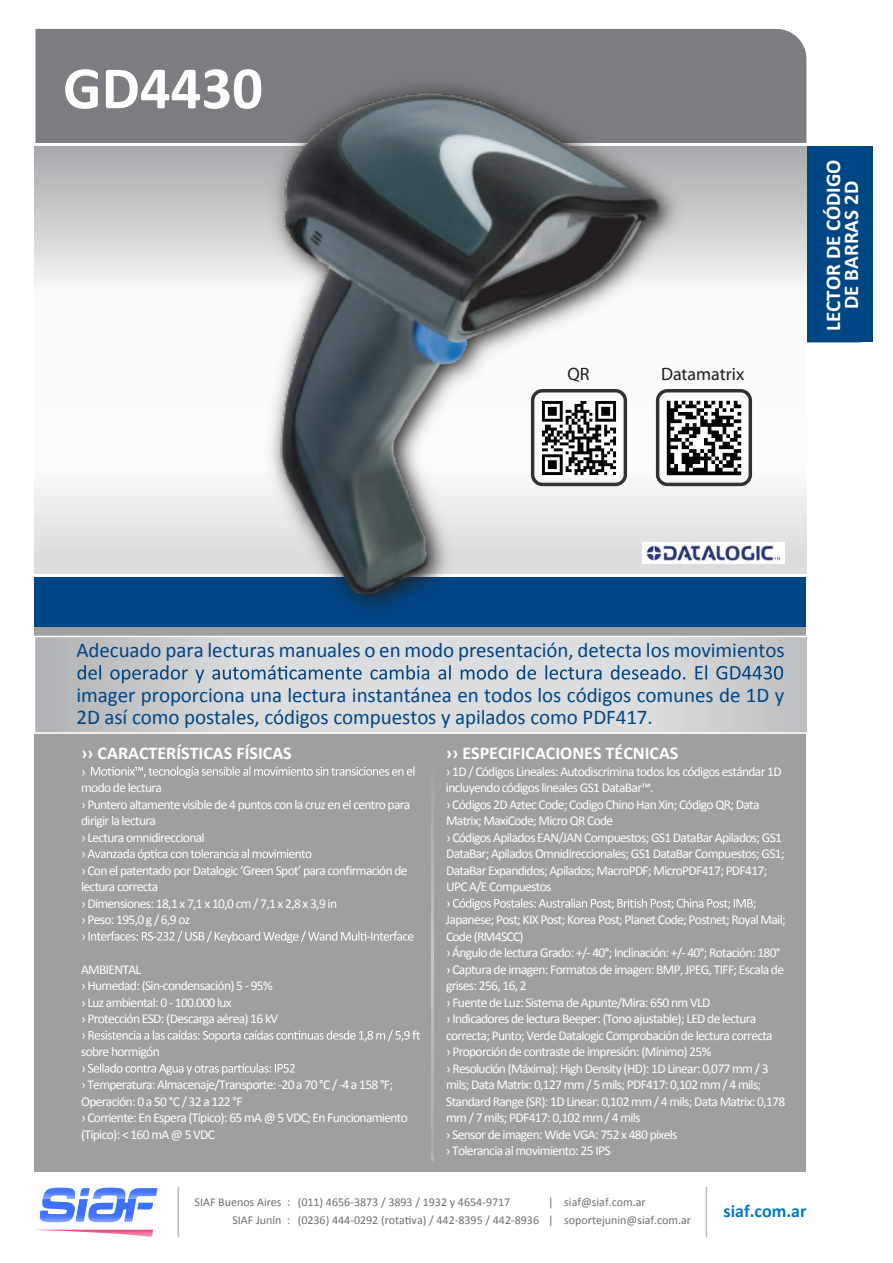
<style>
.page{position:relative;width:893px;height:1263px;background:#fff}
.page>*{position:absolute;margin:0;border:0;box-sizing:border-box;transform-origin:0 0}
.t1{font:700 60.6px "Calibri";color:#fff}
.t2{font:21px/45px "Calibri";letter-spacing:-.005em;color:#004684}
.t3{font:700 21px/18px "Calibri";color:#fff;text-align:center}
.t4{font:700 18px "Calibri";color:#fff}
.t5{font:18px "Myriad Pro";color:#201d1e}
.t6{font:700 18px "Calibri";color:#007ac2}
.t7{font:13.5px/16.5px "Calibri";letter-spacing:-.05em;color:#fff}
.t8{font:12px/18px "Calibri";color:#6e6f71}
</style>
<div class="page">
<div style="left:34px;top:577px;width:772px;height:595px;background:#9d9fa1"></div>
<svg style="left:37px;top:639px;width:769px;height:92px;background:#d2d3d4"></svg>
<div style="left:34px;top:636px;width:775px;height:98px;border:2px solid #fff"></div>
<div style="left:35px;top:29px;width:771px;height:114px;background:#7c7d81"></div>
<div style="left:807px;top:146px;width:65px;height:196px;background:#004684"></div>
<svg style="left:34px;top:146px;width:772px;height:428px"></svg>
<div style="left:34px;top:577px;width:772px;height:50px;background:#004684"></div>
<hr style="left:177px;top:1187px;width:2px;height:49px;background:#bcbdbf">
<hr style="left:705px;top:1187px;width:2px;height:49px;background:#bcbdbf">
<svg style="left:77px;top:665px;width:706px;height:18px;background:#a9b8c6"></svg>
<svg style="left:91px;top:766px;width:323px;height:12px"></svg>
<svg style="left:88px;top:849px;width:223px;height:11px"></svg>
<svg style="left:82px;top:931px;width:331px;height:12px"></svg>
<svg style="left:82px;top:1030px;width:338px;height:12px"></svg>
<svg style="left:82px;top:1063px;width:213px;height:12px"></svg>
<svg style="left:447px;top:898px;width:308px;height:12px"></svg>
<svg style="left:432px;top:810px;width:1px;height:350px"></svg>
<img style="left:682px;top:542px;width:102px;height:22px">
<img style="left:682px;top:398px;width:61px;height:79px">
<div style="left:656px;top:389px;width:96px;height:97px;border:3px solid #313032;border-radius:10px"></div>
<img style="left:259px;top:66px;width:423px;height:542px">
<svg style="left:42px;top:1230px;width:111px;height:7px"></svg>
<svg style="left:40px;top:1188px;width:118px;height:34px"></svg>
<h1 class="t1" style="left:63px;top:49px;width:201px">GD4430</h1>
<h3 class="t5" style="left:567px;top:362px;width:24px">QR</h3>
<h3 class="t5" style="left:661px;top:362px;width:85px">Datamatrix</h3>
<h2 class="t3" style="left:824px;top:331px;width:173px;rotate:-90deg">LECTOR DE CÓDIGO<br>DE BARRAS 2D</h2>
<h2 class="t2" style="left:76px;top:627px;width:710px">Adecuado para lecturas manuales o en modo presentación, detecta los movimientos imager proporciona una lectura instantánea en todos los códigos comunes de 1D y</h2>
<h2 class="t2" style="left:76px;top:695px;width:578px">2D así como postales, códigos compuestos y apilados como PDF417.</h2>
<h3 class="t4" style="left:81px;top:741px;width:212px">›› CARACTERÍSTICAS FÍSICAS</h3>
<p class="t7" style="left:81px;top:763px;width:331px">›<br>modo de lectura<br>› Puntero altamente visible de 4 puntos con la cruz en el centro para dirigir la lectura<br>› Lectura omnidireccional<br>›<br>› Con el patentado por Datalogic ‘Green Spot’ para confirmación de lectura correcta<br>› Dimensiones: 18,1 x 7,1 x 10,0 cm / 7,1 x 2,8 x 3,9 in<br>› Peso: 195,0 g / 6,9 oz</p>
<p class="t7" style="left:81px;top:961px;width:199px">AMBIENTAL<br>› Humedad: (Sin-condensación) 5 - 95% › Luz ambiental: 0 - 100.000 lux<br>› Protección ESD: (Descarga aérea) 16 kV</p>
<p class="t7" style="left:81px;top:1043px;width:80px">sobre hormigón</p>
<p class="t7" style="left:81px;top:1076px;width:328px">› Temperatura: Almacenaje/Transporte: -20 a 70 °C / -4 a 158 °F; Operación: 0 a 50 °C / 32 a 122 °F<br>› Corriente: En Espera (Típico): 65 mA @ 5 VDC; En Funcionamiento (Típico): &lt; 160 mA @ 5 VDC</p>
<h3 class="t4" style="left:446px;top:741px;width:234px">›› ESPECIFICACIONES TÉCNICAS</h3>
<p class="t7" style="left:446px;top:763px;width:340px">› 1D / Códigos Lineales: Autodiscrimina todos los códigos estándar 1D incluyendo códigos lineales GS1 DataBar™.<br>› Códigos 2D Aztec Code; Codigo Chino Han Xin; Código QR; Data Matrix; MaxiCode; Micro QR Code<br>› Códigos Apilados EAN/JAN Compuestos; GS1 DataBar Apilados; GS1<br>DataBar; Apilados Omnidireccionales; GS1 DataBar Compuestos; GS1; DataBar Expandidos; Apilados; MacroPDF; MicroPDF417; PDF417; UPC A/E Compuestos</p>
<p class="t7" style="left:446px;top:911px;width:341px">Japanese; Post; KIX Post; Korea Post; Planet Code; Postnet; Royal Mail; Code (RM4SCC)<br>› Ángulo de lectura Grado: +/- 40°; Inclinación: +/- 40°; Rotación: 180° › Captura de imagen: Formatos de imagen: BMP, JPEG, TIFF; Escala de grises: 256, 16, 2<br>› Fuente de Luz: Sistema de Apunte/Mira: 650 nm VLD<br>› Indicadores de lectura Beeper: (Tono ajustable); LED de lectura correcta; Punto; Verde Datalogic Comprobación de lectura correcta<br>› Proporción de contraste de impresión: (Mínimo) 25%<br>› Resolución (Máxima): High Density (HD): 1D Linear: 0,077 mm / 3 mils; Data Matrix: 0,127 mm / 5 mils; PDF417: 0,102 mm / 4 mils; Standard Range (SR): 1D Linear: 0,102 mm / 4 mils; Data Matrix: 0,178 mm / 7 mils; PDF417: 0,102 mm / 4 mils<br>› Sensor de imagen: Wide VGA: 752 x 480 pixels<br>› Tolerancia al movimiento: 25 IPS</p>
<p class="t8" style="left:195px;top:1193px;width:317px">SIAF Buenos Aires : (011) 4656-3873 / 3893 / 1932 y 4654-9717</p>
<p class="t8" style="left:232px;top:1193px;width:460px;text-indent:316px">| siaf@siaf.com.ar<br>SIAF Junín : (0236) 444-0292 (rotativa) / 442-8395 / 442-8936 | soportejunin@siaf.com.ar</p>
<h3 class="t6" style="left:723px;top:1199px;width:84px">siaf.com.ar</h3>
</div>
